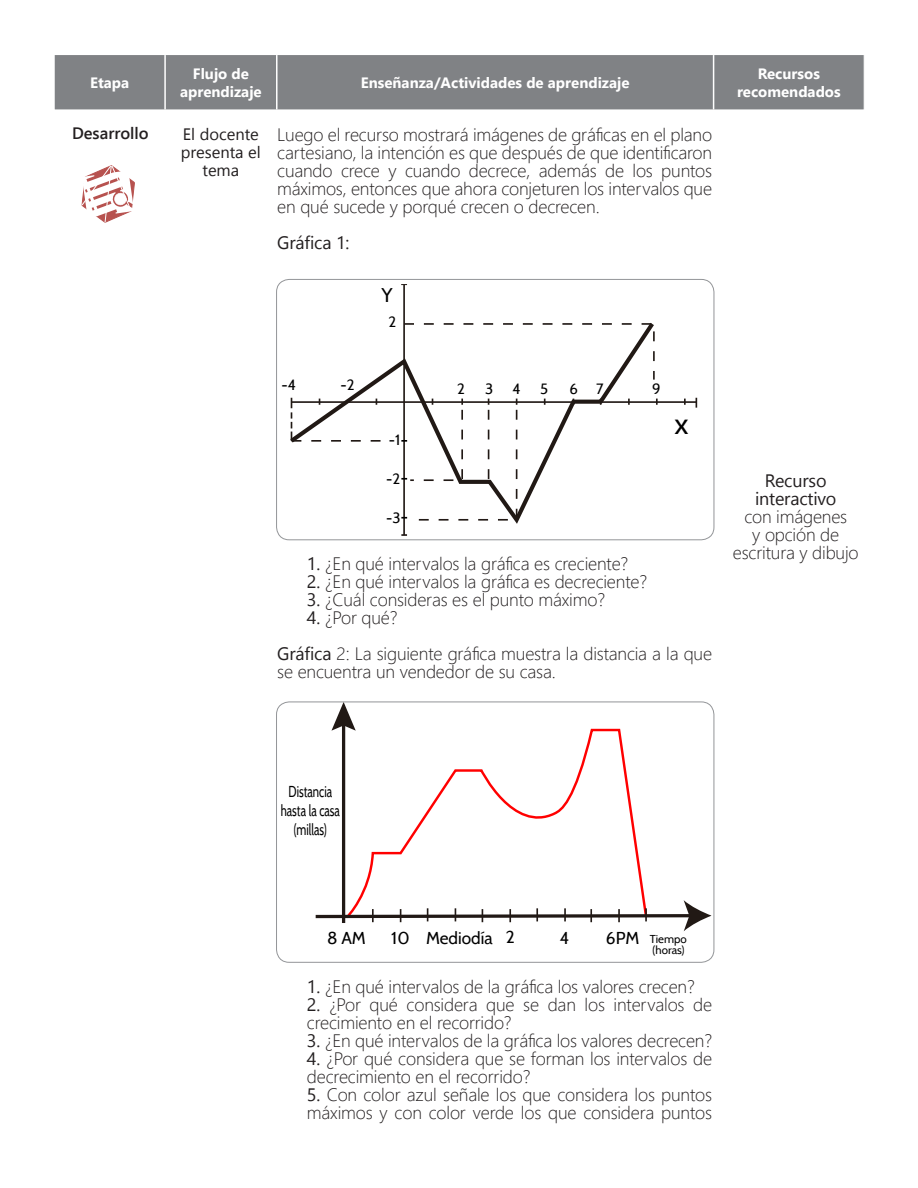
<style>
.page{position:relative;width:918px;height:1188px;background:#fff}
.page>*{position:absolute;margin:0;border:0;box-sizing:border-box;transform-origin:0 0}
.t1{font:29.7px "Cabin";color:#000}
.t2{font:19.8px "Cabin";color:#000}
.Tex_gen{font:300 18px/18px "Segoe UI";letter-spacing:-.01em;color:#231f20}
.Tex_gen-2{font:18px "Segoe UI";letter-spacing:-.01em;color:#231f20}
.t3{font:17.25px "Cabin";color:#000}
.Tex_gen-3{font:16.5px/18px "Segoe UI";color:#231f20;text-align:center}
.Tex_gen-4{font:600 16.5px "Segoe UI";color:#231f20}
.t4{font:15.75px/18.9px "Cabin";color:#000;text-align:center;scale:.72 1}
.t5{font:700 15px/18px "Segoe UI";color:#fff;text-align:center}
.t6{font:14.85px "Cabin";color:#000}
.t7{font:11.4px/10.6px "Cabin";color:#000;text-align:right}
.s1{font-weight:400}
.s2{font-size:17.25px}
</style>
<div class="page">
<div style="left:56px;top:56px;width:806px;height:53px;background:#808285"></div>
<hr style="left:164px;top:55px;width:2px;height:54px;background:#fff">
<hr style="left:276px;top:55px;width:2px;height:54px;background:#fff">
<hr style="left:713px;top:55px;width:1px;height:54px;background:#fff">
<div style="left:54px;top:54px;width:810px;height:57px;border:1px solid #fff"></div>
<svg style="left:81px;top:165px;width:54px;height:58px"></svg>
<hr style="left:292px;top:401px;width:404px;height:2px;background:#211915">
<hr style="left:403px;top:285px;width:2px;height:250px;background:#211915">
<svg style="left:290px;top:318px;width:368px;height:210px"></svg>
<svg style="left:401px;top:399px;width:117px;height:122px"></svg>
<div style="left:276px;top:279px;width:438px;height:261px;border:1px solid #939598;border-radius:13px"></div>
<svg style="left:345px;top:728px;width:300px;height:172px"></svg>
<hr style="left:342px;top:721px;width:3px;height:202px;background:#211915">
<svg style="left:331px;top:704px;width:25px;height:27px"></svg>
<svg style="left:315px;top:900px;width:397px;height:31px"></svg>
<div style="left:276px;top:702px;width:438px;height:261px;border:1px solid #939598;border-radius:13px"></div>
<p class="t5" style="left:90px;top:73px;width:41px">Etapa</p>
<p class="t5" style="left:180px;top:64px;width:83px">Flujo de aprendizaje</p>
<p class="t5" style="left:361px;top:73px;width:270px">Enseñanza/Actividades de aprendizaje</p>
<p class="t5" style="left:737px;top:64px;width:105px">Recursos recomendados</p>
<p class="Tex_gen-4" style="left:72px;top:122px;width:78px">Desarrollo</p>
<p class="Tex_gen-3" style="left:181px;top:125px;width:81px">El docente presenta el tema</p>
<p class="Tex_gen" style="left:277px;top:125px;width:436px;text-align:justify">Luego el recurso mostrará imágenes de gráficas en el plano cartesiano, la intención es que después de que identificaron cuando crece y cuando decrece, además de los puntos máximos, entonces que ahora conjeturen los intervalos que en qué sucede y porqué crecen o decrecen.</p>
<p class="Tex_gen-2" style="left:277px;top:228px;width:74px">Gráfica 1:</p>
<p class="t2" style="left:381px;top:283px;width:13px">Y</p>
<p class="t6" style="left:388px;top:313px;width:9px">2</p>
<p class="t6" style="left:282px;top:376px;width:16px">-4</p>
<p class="t6" style="left:341px;top:375px;width:16px">-2</p>
<p class="t6" style="left:457px;top:379px;width:9px">2</p>
<p class="t6" style="left:485px;top:379px;width:10px">3</p>
<p class="t6" style="left:512px;top:379px;width:10px">4</p>
<p class="t6" style="left:540px;top:380px;width:10px">5</p>
<p class="t6" style="left:569px;top:380px;width:36px">6 7</p>
<p class="t6" style="left:652px;top:379px;width:10px">9</p>
<p class="t6" style="left:389px;top:431px;width:13px">-1</p>
<p class="t6" style="left:386px;top:470px;width:16px">-2</p>
<p class="t6" style="left:386px;top:508px;width:16px">-3</p>
<p class="t1" style="left:675px;top:406px;width:16px">x</p>
<p class="Tex_gen" style="left:307px;top:554px;width:323px"><span class="s1">1.</span> ¿En qué intervalos la gráfica es creciente?</p>
<p class="Tex_gen" style="left:307px;top:572px;width:342px"><span class="s1">2.</span> ¿En qué intervalos la gráfica es decreciente?</p>
<p class="Tex_gen" style="left:307px;top:590px;width:300px"><span class="s1">3.</span> ¿Cuál consideras es el punto máximo?</p>
<p class="Tex_gen" style="left:307px;top:608px;width:92px"><span class="s1">4.</span> ¿Por qué?</p>
<p class="Tex_gen" style="left:277px;top:644px;width:436px"><span class="s1">Gráfica</span> 2: La siguiente gráfica muestra la distancia a la que se encuentra un vendedor de su casa.</p>
<p class="Tex_gen" style="left:733px;top:470px;width:127px;text-align:center"><span class="s1">Recurso interactivo<br></span>con imágenes<br>y opción de escritura y dibujo</p>
<p class="t4" style="left:281px;top:782px;width:84px">Distancia hasta la casa (millas)</p>
<p class="t3" style="left:327px;top:927px;width:40px">8 AM</p>
<p class="t3" style="left:391px;top:927px;width:125px">10 Mediodía 2</p>
<p class="t3" style="left:560px;top:927px;width:11px">4</p>
<p class="t7" style="left:606px;top:934px;width:82px"><span class="s2">6PM</span> Tiempo (horas)</p>
<p class="Tex_gen" style="left:307px;top:977px;width:389px"><span class="s1">1.</span> ¿En qué intervalos de la gráfica los valores crecen?</p>
<p class="Tex_gen" style="left:307px;top:995px;width:407px"><span class="s1">2.</span> ¿Por qué considera que se dan los intervalos de crecimiento en el recorrido?</p>
<p class="Tex_gen" style="left:307px;top:1031px;width:407px"><span class="s1">3.</span> ¿En qué intervalos de la gráfica los valores decrecen?</p>
<p class="Tex_gen" style="left:307px;top:1049px;width:407px"><span class="s1">4.</span> ¿Por qué considera que se forman los intervalos de decrecimiento en el recorrido?</p>
<p class="Tex_gen" style="left:307px;top:1085px;width:407px"><span class="s1">5.</span> Con color azul señale los que considera los puntos máximos y con color verde los que considera puntos</p>
</div>
